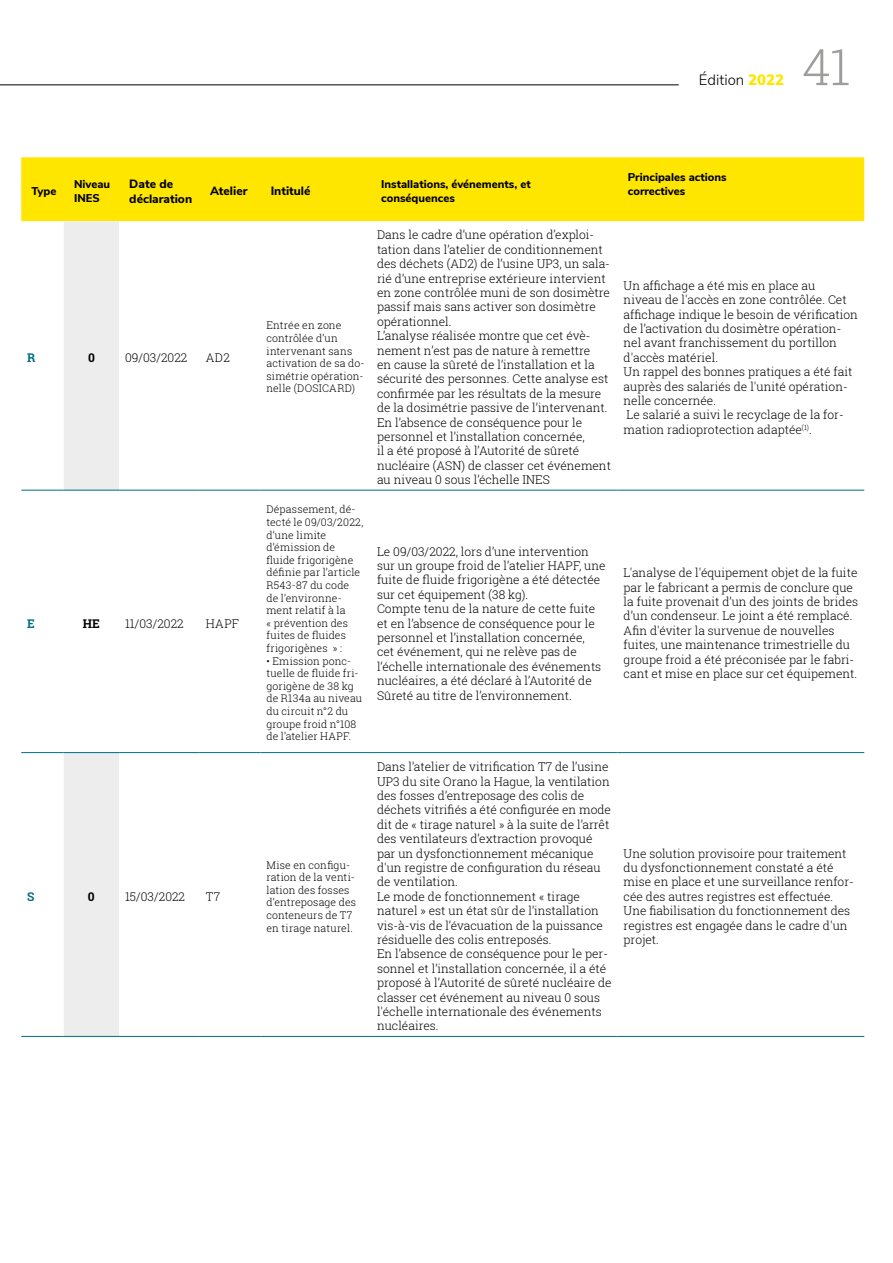
<style>
.page{position:relative;width:893px;height:1263px;background:#fff}
.page>*{position:absolute;margin:0;border:0;box-sizing:border-box;transform-origin:0 0}
.t1{font:300 50.4px "Roboto Slab";color:#9d9d9c}
.t2{font:300 15px "Nunito Sans";color:#000}
.t3{font:300 12px/14.4px "Roboto Slab";color:#000}
.t4{font:800 12px/14.4px "Nunito Sans";color:#000}
.t5{font:700 12px "Roboto Slab";color:#000}
.t6{font:700 12px "Roboto Slab";color:#006d86}
.t7{font:800 11.25px/13.5px "Nunito Sans";color:#000}
.t8{font:300 10.5px/12.6px "Roboto Slab";letter-spacing:.015em;color:#000}
.s1{font-weight:900;color:#ffe600}
</style>
<div class="page">
<hr style="left:0;top:85px;width:679px;height:1px;background:#000">
<div style="left:21px;top:157px;width:843px;height:64px;background:#ffe600"></div>
<svg style="left:64px;top:221px;width:55px;height:815px"></svg>
<hr style="left:21px;top:490px;width:43px;height:1px;background:#006d86">
<hr style="left:64px;top:490px;width:55px;height:1px;background:#006d86">
<hr style="left:119px;top:490px;width:81px;height:1px;background:#006d86">
<hr style="left:200px;top:490px;width:60px;height:1px;background:#006d86">
<hr style="left:260px;top:490px;width:111px;height:1px;background:#006d86">
<hr style="left:371px;top:490px;width:247px;height:1px;background:#006d86">
<hr style="left:618px;top:490px;width:246px;height:1px;background:#006d86">
<hr style="left:21px;top:752px;width:43px;height:1px;background:#006d86">
<hr style="left:64px;top:752px;width:55px;height:1px;background:#006d86">
<hr style="left:119px;top:752px;width:81px;height:1px;background:#006d86">
<hr style="left:200px;top:752px;width:60px;height:1px;background:#006d86">
<hr style="left:260px;top:752px;width:111px;height:1px;background:#006d86">
<hr style="left:371px;top:752px;width:247px;height:1px;background:#006d86">
<hr style="left:618px;top:752px;width:246px;height:1px;background:#006d86">
<hr style="left:21px;top:1036px;width:43px;height:1px;background:#006d86">
<hr style="left:64px;top:1036px;width:55px;height:1px;background:#006d86">
<hr style="left:119px;top:1036px;width:81px;height:1px;background:#006d86">
<hr style="left:200px;top:1036px;width:60px;height:1px;background:#006d86">
<hr style="left:260px;top:1036px;width:111px;height:1px;background:#006d86">
<hr style="left:371px;top:1036px;width:247px;height:1px;background:#006d86">
<hr style="left:618px;top:1036px;width:246px;height:1px;background:#006d86">
<p class="t2" style="left:699px;top:69px;width:87px">Édition <span class="s1">2022</span></p>
<h1 class="t1" style="left:802px;top:32px;width:50px">41</h1>
<p class="t7" style="left:32px;top:184px;width:26px">Type</p>
<p class="t7" style="left:74px;top:177px;width:38px">Niveau<br>INES</p>
<p class="t4" style="left:129px;top:176px;width:64px">Date de déclaration</p>
<p class="t4" style="left:210px;top:183px;width:39px">Atelier</p>
<p class="t4" style="left:271px;top:183px;width:41px">Intitulé</p>
<p class="t7" style="left:381px;top:177px;width:151px">Installations, événements, et conséquences</p>
<p class="t7" style="left:628px;top:170px;width:100px">Principales actions correctives</p>
<p class="t6" style="left:27px;top:349px;width:10px">R</p>
<p class="t5" style="left:88px;top:349px;width:8px">0</p>
<p class="t3" style="left:125px;top:350px;width:64px">09/03/2022</p>
<p class="t3" style="left:206px;top:350px;width:26px">AD2</p>
<p class="t6" style="left:27px;top:615px;width:9px">E</p>
<p class="t5" style="left:83px;top:615px;width:19px">HE</p>
<p class="t3" style="left:125px;top:616px;width:60px">11/03/2022</p>
<p class="t3" style="left:206px;top:616px;width:35px">HAPF</p>
<p class="t6" style="left:27px;top:888px;width:9px">S</p>
<p class="t5" style="left:88px;top:888px;width:8px">0</p>
<p class="t3" style="left:125px;top:889px;width:62px">15/03/2022</p>
<p class="t3" style="left:206px;top:889px;width:16px">T7</p>
<p class="t8" style="left:266px;top:319px;width:100px">Entrée en zone contrôlée d’un intervenant sans activation de sa do&shy;simétrie opération&shy;nelle (DOSICARD)</p>
<p class="t8" style="left:266px;top:503px;width:99px">Dépassement, dé&shy;tecté le 09/03/2022, d’une limite d’émission de fluide frigorigène définie par l’article<br>R543-87 du code de l’environne&shy;ment relatif à la<br>« prévention des fuites de fluides frigorigènes » :</p>
<p class="t8" style="left:266px;top:654px;width:97px">• Emission ponc&shy;tuelle de fluide fri&shy;gorigène de 38 kg de R134a au niveau du circuit n°2 du groupe froid n°108 de l’atelier HAPF.</p>
<p class="t8" style="left:266px;top:858px;width:91px">Mise en configu&shy;ration de la venti&shy;lation des fosses d’entreposage des conteneurs de T7 en tirage naturel.</p>
<p class="t3" style="left:377px;top:227px;width:235px">Dans le cadre d’une opération d’exploi&shy;tation dans l’atelier de conditionnement des déchets (AD2) de l’usine UP3, un sala&shy;rié d’une entreprise extérieure intervient en zone contrôlée muni de son dosimètre passif mais sans activer son dosimètre opérationnel.<br>L’analyse réalisée montre que cet évè&shy;nement n’est pas de nature à remettre<br>en cause la sûreté de l’installation et la sécurité des personnes. Cette analyse est confirmée par les résultats de la mesure de la dosimétrie passive de l’intervenant.<br>En l’absence de conséquence pour le personnel et l’installation concernée,<br>il a été proposé à l’Autorité de sûreté nucléaire (ASN) de classer cet événement au niveau 0 sous l’échelle INES</p>
<p class="t3" style="left:624px;top:278px;width:236px">Un affichage a été mis en place au<br>niveau de l'accès en zone contrôlée. Cet affichage indique le besoin de vérification de l’activation du dosimètre opération&shy;nel avant franchissement du portillon d'accès matériel.<br>Un rappel des bonnes pratiques a été fait auprès des salariés de l'unité opération&shy;nelle concernée.<br>Le salarié a suivi le recyclage de la for&shy;mation radioprotection adaptée<sup>(1)</sup>.</p>
<p class="t3" style="left:377px;top:544px;width:230px">Le 09/03/2022, lors d’une intervention sur un groupe froid de l’atelier HAPF, une fuite de fluide frigorigène a été détectée sur cet équipement (38 kg).<br>Compte tenu de la nature de cette fuite et en l’absence de conséquence pour le personnel et l’installation concernée,<br>cet événement, qui ne relève pas de l’échelle internationale des événements nucléaires, a été déclaré à l’Autorité de Sûreté au titre de l’environnement.</p>
<p class="t3" style="left:624px;top:565px;width:236px">L'analyse de l'équipement objet de la fuite par le fabricant a permis de conclure que la fuite provenait d’un des joints de brides d’un condenseur. Le joint a été remplacé.<br>Afin d'éviter la survenue de nouvelles fuites, une maintenance trimestrielle du groupe froid a été préconisée par le fabri&shy;cant et mise en place sur cet équipement.</p>
<p class="t3" style="left:377px;top:759px;width:236px">Dans l’atelier de vitrification T7 de l’usine UP3 du site Orano la Hague, la ventilation des fosses d’entreposage des colis de déchets vitrifiés a été configurée en mode dit de « tirage naturel » à la suite de l’arrêt des ventilateurs d’extraction provoqué par un dysfonctionnement mécanique d'un registre de configuration du réseau de ventilation.<br>Le mode de fonctionnement « tirage naturel » est un état sûr de l’installation vis-à-vis de l’évacuation de la puissance résiduelle des colis entreposés.<br>En l’absence de conséquence pour le per&shy;sonnel et l’installation concernée, il a été proposé à l’Autorité de sûreté nucléaire de classer cet événement au niveau 0 sous l'échelle internationale des événements nucléaires.</p>
<p class="t3" style="left:624px;top:846px;width:232px">Une solution provisoire pour traitement du dysfonctionnement constaté a été mise en place et une surveillance renfor&shy;cée des autres registres est effectuée.<br>Une fiabilisation du fonctionnement des registres est engagée dans le cadre d'un projet.</p>
</div>
